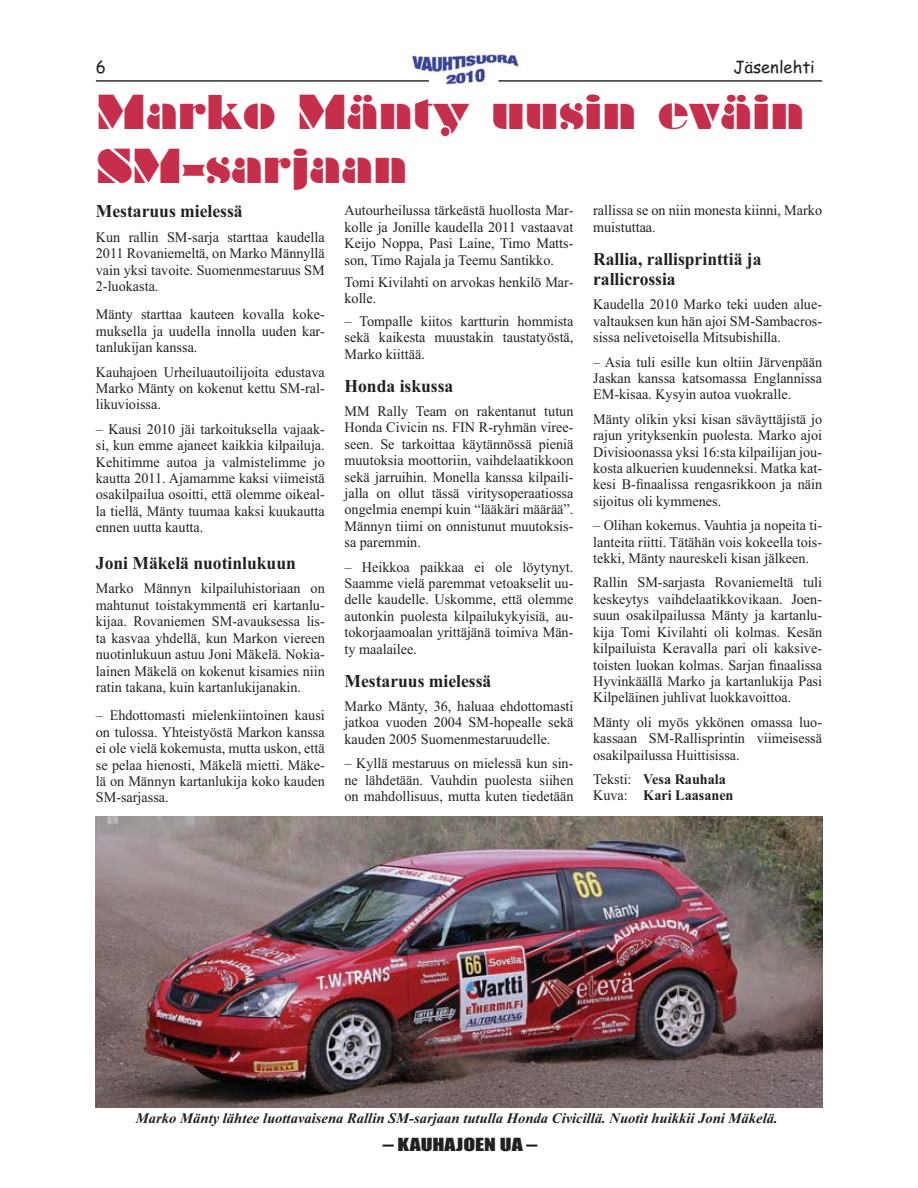
<style>
.page{position:relative;width:918px;height:1188px;background:#fff}
.page>*{position:absolute;margin:0;border:0;box-sizing:border-box;transform-origin:0 0}
.t1{font:44.55px/53.4px "Braggadocio";color:#c62f4c;scale:.96 1}
.t2{font:700 18.15px/20.4px "Times New Roman";color:#231f20}
.t3{font:16.65px "Impact";color:#231f20;scale:1.3 1}
.t4{font:16.65px "Comic Sans MS";color:#231f20}
.t5{font:14.55px/16.5px "Times New Roman";color:#231f20;text-align:justify}
.t6{font:italic 700 14.55px "Times New Roman";color:#231f20}
.t7{font:700 14.55px/16.5px "Times New Roman";color:#231f20}
.s1{font-weight:400}
</style>
<div class="page">
<img style="left:412px;top:52px;width:109px;height:33px">
<hr style="left:96px;top:80px;width:333px;height:2px;background:#231f20">
<hr style="left:498px;top:80px;width:324px;height:2px;background:#231f20">
<img style="left:96px;top:817px;width:726px;height:291px">
<p class="t4" style="left:733px;top:57px;width:83px">Jäsenlehti</p>
<p class="t4" style="left:96px;top:57px;width:12px">6</p>
<h1 class="t1" style="left:96px;top:89px;width:739px">Marko Mänty uusin eväin<br>SM-sarjaan</h1>
<p class="t2" style="left:96px;top:201px;width:148px">Mestaruus mielessä</p>
<p class="t5" style="left:96px;top:230px;width:230px">Kun rallin SM-sarja starttaa kaudella 2011 Rovaniemeltä, on Marko Männyllä vain yksi tavoite. Suomenmestaruus SM 2-luokasta.</p>
<p class="t5" style="left:96px;top:308px;width:230px">Mänty starttaa kauteen kovalla koke&shy;muksella ja uudella innolla uuden kar&shy;tanlukijan kanssa.</p>
<p class="t5" style="left:96px;top:365px;width:230px">Kauhajoen Urheiluautoilijoita edustava Marko Mänty on kokenut kettu SM-ral&shy;likuvioissa.</p>
<p class="t5" style="left:96px;top:422px;width:230px">– Kausi 2010 jäi tarkoituksella vajaak&shy;si, kun emme ajaneet kaikkia kilpailuja.<br>Kehitimme autoa ja valmistelimme jo kautta 2011. Ajamamme kaksi viimeistä osakilpailua osoitti, että olemme oikeal&shy;la tiellä, Mänty tuumaa kaksi kuukautta ennen uutta kautta.</p>
<p class="t2" style="left:96px;top:553px;width:202px">Joni Mäkelä nuotinlukuun</p>
<p class="t5" style="left:96px;top:582px;width:230px">Marko Männyn kilpailuhistoriaan on mahtunut toistakymmentä eri kartanlu&shy;kijaa. Rovaniemen SM-avauksessa lis&shy;ta kasvaa yhdellä, kun Markon viereen nuotinlukuun astuu Joni Mäkelä. Nokia&shy;lainen Mäkelä on kokenut kisamies niin ratin takana, kuin kartanlukijanakin.</p>
<p class="t5" style="left:96px;top:709px;width:230px">– Ehdottomasti mielenkiintoinen kausi on tulossa. Yhteistyöstä Markon kanssa ei ole vielä kokemusta, mutta uskon, että se pelaa hienosti, Mäkelä mietti. Mäke&shy;lä on Männyn kartanlukija koko kauden SM-sarjassa.</p>
<p class="t5" style="left:345px;top:204px;width:230px">Autourheilussa tärkeästä huollosta Mar&shy;kolle ja Jonille kaudella 2011 vastaavat Keijo Noppa, Pasi Laine, Timo Matts&shy;son, Timo Rajala ja Teemu Santikko.</p>
<p class="t5" style="left:345px;top:275px;width:230px">Tomi Kivilahti on arvokas henkilö Mar&shy;kolle.</p>
<p class="t5" style="left:345px;top:314px;width:230px">– Tompalle kiitos kartturin hommista sekä kaikesta muustakin taustatyöstä, Marko kiittää.</p>
<p class="t2" style="left:345px;top:375px;width:110px">Honda iskussa</p>
<p class="t5" style="left:345px;top:404px;width:230px">MM Rally Team on rakentanut tutun Honda Civicin ns. FIN R-ryhmän viree&shy;seen. Se tarkoittaa käytännössä pieniä muutoksia moottoriin, vaihdelaatikkoon sekä jarruihin. Monella kanssa kilpaili&shy;jalla on ollut tässä viritysoperaatiossa ongelmia enempi kuin “lääkäri määrää”.<br>Männyn tiimi on onnistunut muutoksis&shy;sa paremmin.</p>
<p class="t5" style="left:345px;top:560px;width:230px">– Heikkoa paikkaa ei ole löytynyt.<br>Saamme vielä paremmat vetoakselit uu&shy;delle kaudelle. Uskomme, että olemme autonkin puolesta kilpailukykyisiä, au&shy;tokorjaamoalan yrittäjänä toimiva Män&shy;ty maalailee.</p>
<p class="t2" style="left:345px;top:670px;width:148px">Mestaruus mielessä</p>
<p class="t5" style="left:345px;top:699px;width:230px">Marko Mänty, 36, haluaa ehdottomasti jatkoa vuoden 2004 SM-hopealle sekä kauden 2005 Suomenmestaruudelle.</p>
<p class="t5" style="left:345px;top:756px;width:230px">– Kyllä mestaruus on mielessä kun sin&shy;ne lähdetään. Vauhdin puolesta siihen on mahdollisuus, mutta kuten tiedetään</p>
<p class="t5" style="left:593px;top:204px;width:230px">rallissa se on niin monesta kiinni, Marko muistuttaa.</p>
<p class="t2" style="left:593px;top:248px;width:170px">Rallia, rallisprinttiä ja rallicrossia</p>
<p class="t5" style="left:593px;top:298px;width:230px">Kaudella 2010 Marko teki uuden alue&shy;valtauksen kun hän ajoi SM-Sambacros&shy;sissa nelivetoisella Mitsubishilla.</p>
<p class="t5" style="left:593px;top:355px;width:230px">– Asia tuli esille kun oltiin Järvenpään Jaskan kanssa katsomassa Englannissa EM-kisaa. Kysyin autoa vuokralle.</p>
<p class="t5" style="left:593px;top:412px;width:230px">Mänty olikin yksi kisan säväyttäjistä jo rajun yrityksenkin puolesta. Marko ajoi Divisioonassa yksi 16:sta kilpailijan jou&shy;kosta alkuerien kuudenneksi. Matka kat&shy;kesi B-finaalissa rengasrikkoon ja näin sijoitus oli kymmenes.</p>
<p class="t5" style="left:593px;top:518px;width:230px">– Olihan kokemus. Vauhtia ja nopeita ti&shy;lanteita riitti. Tätähän vois kokeella tois&shy;tekki, Mänty naureskeli kisan jälkeen.</p>
<p class="t5" style="left:593px;top:576px;width:230px">Rallin SM-sarjasta Rovaniemeltä tuli keskeytys vaihdelaatikkovikaan. Joen&shy;suun osakilpailussa Mänty ja kartanlu&shy;kija Tomi Kivilahti oli kolmas. Kesän kilpailuista Keravalla pari oli kaksive&shy;toisten luokan kolmas. Sarjan finaalissa Hyvinkäällä Marko ja kartanlukija Pasi Kilpeläinen juhlivat luokkavoittoa.</p>
<p class="t5" style="left:593px;top:715px;width:230px">Mänty oli myös ykkönen omassa luo&shy;kassaan SM-Rallisprintin viimeisessä osakilpailussa Huittisissa.</p>
<p class="t7" style="left:593px;top:771px;width:142px"><span class="s1">Teksti:</span> Vesa Rauhala<br><span class="s1">Kuva:</span> Kari Laasanen</p>
<p class="t6" style="left:136px;top:1109px;width:643px">Marko Mänty lähtee luottavaisena Rallin SM-sarjaan tutulla Honda Civicillä. Nuotit huikkii Joni Mäkelä.</p>
<p class="t3" style="left:383px;top:1139px;width:120px">– KAUHAJOEN UA –</p>
</div>
